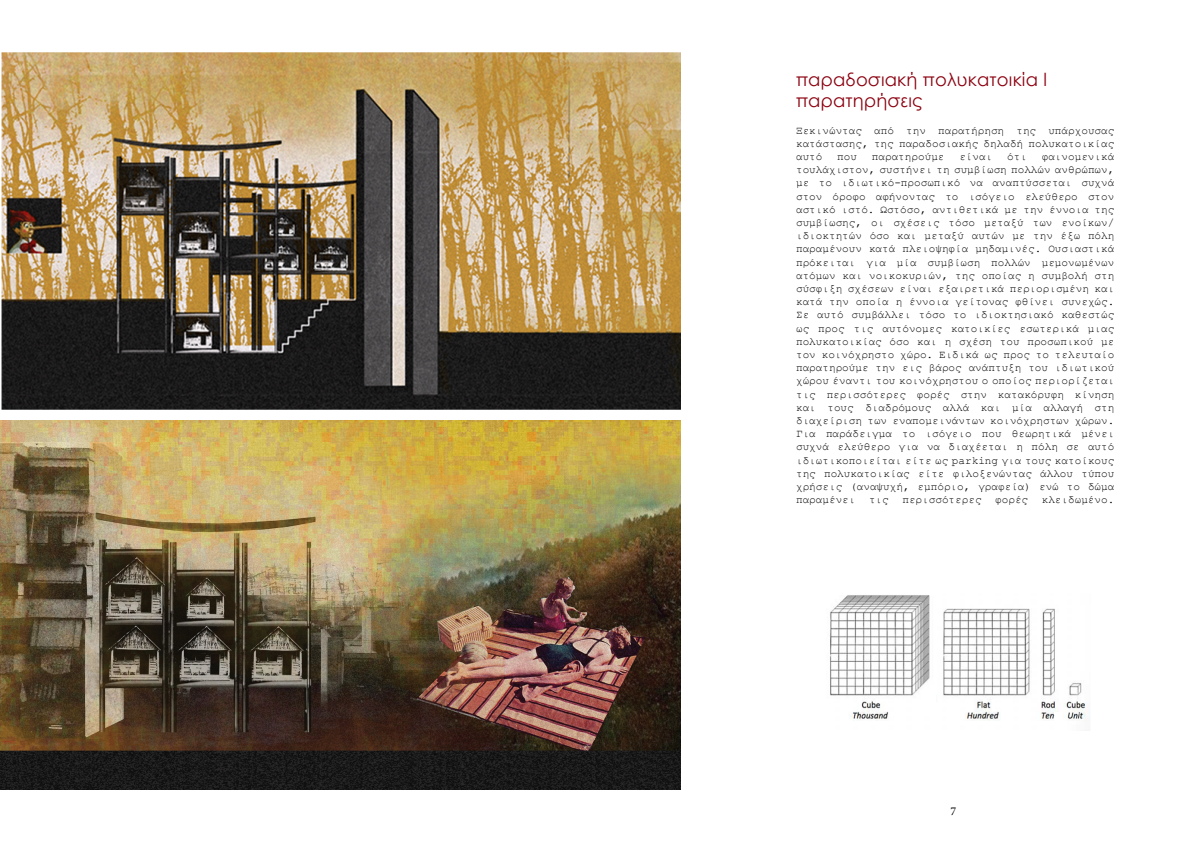
<style>
.page{position:relative;width:1191px;height:842px;background:#fff}
.page>*{position:absolute;margin:0;border:0;box-sizing:border-box;transform-origin:0 0}
.t1{font:18px/21.6px "Century Gothic";letter-spacing:.01em;color:#8b010f}
.t2{font:12px "Minion Pro";color:#000}
.t3{font:11px/13.2px "Courier New";color:#000;text-align:justify}
</style>
<div class="page">
<img style="left:2px;top:52px;width:678px;height:358px">
<img style="left:0;top:420px;width:680px;height:370px">
<img style="left:830px;top:595px;width:260px;height:126px">
<h1 class="t1" style="left:796px;top:68px;width:252px">παραδοσιακή πολυκατοικία l παρατηρήσεις</h1>
<p class="t3" style="left:796px;top:123px;width:320px">Ξεκινώντας από την παρατήρηση της υπάρχουσας κατάστασης, της παραδοσιακής δηλαδή πολυκατοικίας αυτό</p>
<p class="t3" style="left:796px;top:150px;width:320px;text-indent:246px">φαινομενικά τουλάχιστον, συστήνει τη συμβίωση πολλών ανθρώπων, με το ιδιωτικό-προσωπικό να αναπτύσσεται συχνά στον όροφο αφήνοντας το ισόγειο ελεύθερο στον αστικό ιστό. Ωστόσο, αντιθετικά με την έννοια της συμβίωσης, οι σχέσεις τόσο μεταξύ των ενοίκων/ ιδιοκτητών όσο και μεταξύ αυτών με την έξω πόλη παραμένουν κατά πλειοψηφία μηδαμινές. Ουσιαστικά πρόκειται για μία συμβίωση πολλών μεμονωμένων ατόμων και νοικοκυριών, της οποίας η συμβολή στη σύσφιξη σχέσεων είναι εξαιρετικά περιορισμένη και κατά την οποία η έννοια γείτονας φθίνει συνεχώς.<br>Σε αυτό συμβάλλει τόσο το ιδιοκτησιακό καθεστώς ως προς τις αυτόνομες κατοικίες εσωτερικά μιας πολυκατοικίας όσο και η σχέση του προσωπικού με τον κοινόχρηστο χώρο. Ειδικά ως προς το τελευταίο παρατηρούμε την εις βάρος ανάπτυξη του ιδιωτικού χώρου έναντι του κοινόχρηστου ο οποίος περιορίζεται τις περισσότερες φορές στην κατακόρυφη κίνηση και τους διαδρόμους αλλά και μία αλλαγή στη διαχείριση των εναπομεινάντων κοινόχρηστων χώρων.<br>Για παράδειγμα το ισόγειο που θεωρητικά μένει συχνά ελεύθερο για να διαχέεται η πόλη σε αυτό ιδιωτικοποιείται είτε ως parking για τους κατοίκους της πολυκατοικίας είτε φιλοξενώντας άλλου τύπου χρήσεις (αναψυχή, εμπόριο, γραφεία) ενώ το δώμα παραμένει τις περισσότερες φορές κλειδωμένο.</p>
<p class="t3" style="left:837px;top:150px;width:21px">που</p>
<p class="t3" style="left:872px;top:150px;width:74px">παρατηρούμε</p>
<p class="t3" style="left:959px;top:150px;width:35px">είναι</p>
<p class="t3" style="left:1007px;top:150px;width:21px">ότι</p>
<p class="t2" style="left:950px;top:803px;width:7px">7</p>
</div>
